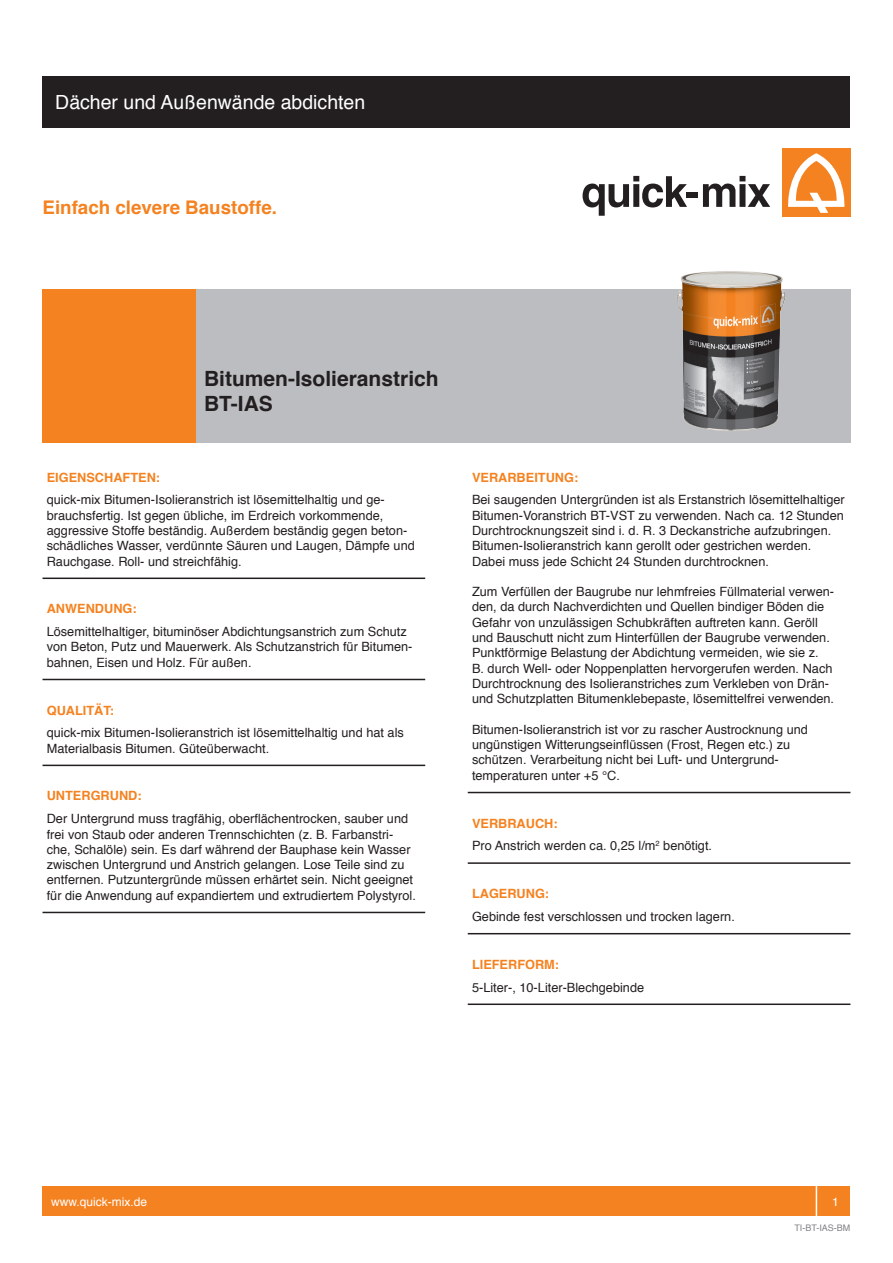
<style>
.page{position:relative;width:893px;height:1263px;background:#fff}
.page>*{position:absolute;margin:0;border:0;box-sizing:border-box;transform-origin:0 0}
.t1{font:700 21px "Helvetica";color:#231f20}
.t2{font:19.5px "Helvetica";color:#fff}
.t3{font:700 18.75px "Helvetica";color:#f58220}
.t4{font:12.75px/15.3px "Helvetica";color:#231f20}
.t5{font:700 12.75px "Helvetica";color:#f58220}
.t6{font:12px "Helvetica";color:#fff}
.t7{font:9px "Helvetica";color:#808285}
</style>
<div class="page">
<div style="left:43px;top:77px;width:807px;height:51px;background:#231f20"></div>
<svg style="left:583px;top:176px;width:104px;height:40px"></svg>
<div style="left:686px;top:192px;width:12px;height:6px;background:#231f20"></div>
<svg style="left:703px;top:176px;width:67px;height:31px"></svg>
<div style="left:782px;top:149px;width:68px;height:68px;background:#f58220"></div>
<svg style="left:788px;top:153px;width:57px;height:60px"></svg>
<div style="left:43px;top:1186px;width:807px;height:30px;background:#f58220"></div>
<div style="left:816px;top:1181px;width:39px;height:40px;border:2px solid #fff"></div>
<div style="left:191px;top:289px;width:659px;height:153px;background:#bcbdc0"></div>
<div style="left:43px;top:289px;width:153px;height:153px;background:#f58220"></div>
<img style="left:677px;top:271px;width:109px;height:160px">
<hr style="left:43px;top:577px;width:382px;height:2px;background:#231f20">
<hr style="left:43px;top:679px;width:382px;height:1px;background:#231f20">
<hr style="left:43px;top:765px;width:382px;height:1px;background:#231f20">
<hr style="left:43px;top:912px;width:382px;height:1px;background:#231f20">
<hr style="left:468px;top:792px;width:382px;height:1px;background:#231f20">
<hr style="left:468px;top:862px;width:382px;height:2px;background:#231f20">
<hr style="left:468px;top:933px;width:382px;height:1px;background:#231f20">
<hr style="left:468px;top:1003px;width:382px;height:2px;background:#231f20">
<p class="t2" style="left:55px;top:87px;width:312px">Dächer und Außenwände abdichten</p>
<p class="t3" style="left:43px;top:192px;width:236px">Einfach clevere Baustoffe.</p>
<p class="t1" style="left:204px;top:361px;width:236px">Bitumen-Isolieranstrich</p>
<p class="t1" style="left:204px;top:387px;width:70px">BT-IAS</p>
<p class="t5" style="left:47px;top:467px;width:115px">EIGENSCHAFTEN:</p>
<p class="t4" style="left:47px;top:493px;width:370px">quick-mix Bitumen-Isolieranstrich ist lösemittelhaltig und ge&shy;brauchsfertig. Ist gegen übliche, im Erdreich vorkommende, aggressive Stoffe beständig. Außerdem beständig gegen beton&shy;schädliches Wasser, verdünnte Säuren und Laugen, Dämpfe und Rauchgase. Roll- und streichfähig.</p>
<p class="t5" style="left:47px;top:599px;width:91px">ANWENDUNG:</p>
<p class="t4" style="left:47px;top:624px;width:367px">Lösemittelhaltiger, bituminöser Abdichtungsanstrich zum Schutz von Beton, Putz und Mauerwerk. Als Schutzanstrich für Bitumen&shy;bahnen, Eisen und Holz. Für außen.</p>
<p class="t5" style="left:47px;top:700px;width:69px">QUALITÄT:</p>
<p class="t4" style="left:47px;top:725px;width:359px">quick-mix Bitumen-Isolieranstrich ist lösemittelhaltig und hat als<br>Materialbasis Bitumen. Güteüberwacht.</p>
<p class="t5" style="left:47px;top:786px;width:96px">UNTERGRUND:</p>
<p class="t4" style="left:47px;top:811px;width:371px">Der Untergrund muss tragfähig, oberflächentrocken, sauber und frei von Staub oder anderen Trennschichten (z. B. Farbanstri&shy;che, Schalöle) sein. Es darf während der Bauphase kein Wasser zwischen Untergrund und Anstrich gelangen. Lose Teile sind zu entfernen. Putzuntergründe müssen erhärtet sein. Nicht geeignet für die Anwendung auf expandiertem und extrudiertem Polystyrol.</p>
<p class="t5" style="left:472px;top:467px;width:108px">VERARBEITUNG:</p>
<p class="t4" style="left:472px;top:493px;width:374px">Bei saugenden Untergründen ist als Erstanstrich lösemittelhaltiger Bitumen-Voranstrich BT-VST zu verwenden. Nach ca. 12 Stunden Durchtrocknungszeit sind i. d. R. 3 Deckanstriche aufzubringen.<br>Bitumen-Isolieranstrich kann gerollt oder gestrichen werden.</p>
<p class="t4" style="left:472px;top:554px;width:298px">Dabei muss jede Schicht 24 Stunden durchtrocknen.</p>
<p class="t4" style="left:472px;top:584px;width:364px">Zum Verfüllen der Baugrube nur lehmfreies Füllmaterial verwen&shy;den, da durch Nachverdichten und Quellen bindiger Böden die Gefahr von unzulässigen Schubkräften auftreten kann. Geröll und Bauschutt nicht zum Hinterfüllen der Baugrube verwenden.<br>Punktförmige Belastung der Abdichtung vermeiden, wie sie z.<br>B. durch Well- oder Noppenplatten hervorgerufen werden. Nach Durchtrocknung des Isolieranstriches zum Verkleben von Drän&shy;und Schutzplatten Bitumenklebepaste, lösemittelfrei verwenden.</p>
<p class="t4" style="left:472px;top:722px;width:337px">Bitumen-Isolieranstrich ist vor zu rascher Austrocknung und ungünstigen Witterungseinflüssen (Frost, Regen etc.) zu schützen. Verarbeitung nicht bei Luft- und Untergrund-</p>
<p class="t4" style="left:472px;top:768px;width:149px">temperaturen unter +5 °C.</p>
<p class="t5" style="left:472px;top:813px;width:87px">VERBRAUCH:</p>
<p class="t4" style="left:472px;top:839px;width:242px">Pro Anstrich werden ca. 0,25 l/m<sup>2</sup> benötigt.</p>
<p class="t5" style="left:472px;top:883px;width:79px">LAGERUNG:</p>
<p class="t4" style="left:472px;top:909px;width:264px">Gebinde fest verschlossen und trocken lagern.</p>
<p class="t5" style="left:472px;top:954px;width:89px">LIEFERFORM:</p>
<p class="t4" style="left:472px;top:980px;width:174px">5-Liter-, 10-Liter-Blechgebinde</p>
<p class="t6" style="left:51px;top:1192px;width:98px">www.quick-mix.de</p>
<p class="t6" style="left:832px;top:1192px;width:8px">1</p>
<p class="t7" style="left:794px;top:1221px;width:58px">TI-BT-IAS-BM</p>
</div>
